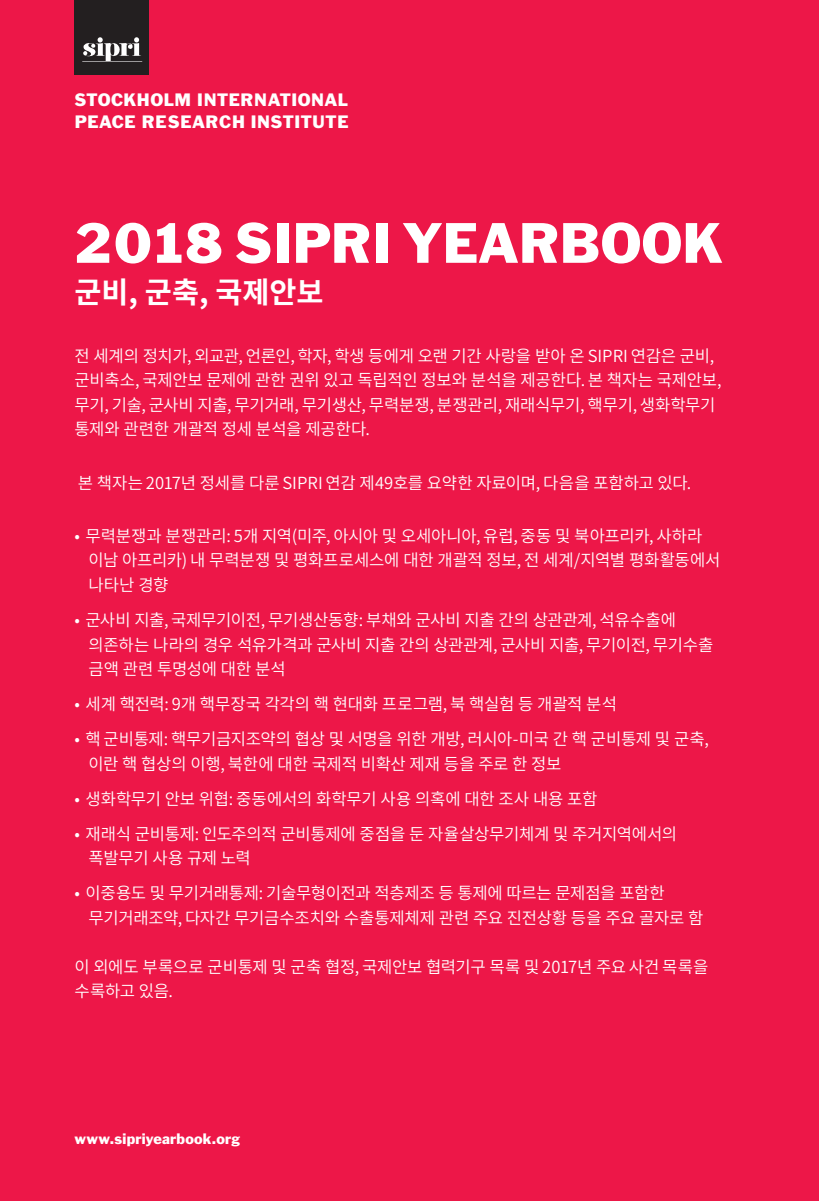
<style>
.page{position:relative;width:819px;height:1201px;background:#fff}
.page>*{position:absolute;margin:0;border:0;box-sizing:border-box;transform-origin:0 0}
.t1{font:52.5px "Franklin Gothic";color:#fff}
.t2{font:700 29.4px "Source Han Sans K";color:#fff}
.Cover_text_negative{font:16.62px/24.5px "Source Han Sans K";letter-spacing:-.02em;color:#fff}
.단락_스타일_1{font:16.62px/24.5px "Source Han Sans K";letter-spacing:-.02em;color:#fff}
.Cover_name_negative{font:16.62px "Franklin Gothic";letter-spacing:.025em;color:#fff}
.Normal_first_paragra{font:14px "Franklin Gothic";letter-spacing:.015em;color:#fff}
</style>
<div class="page">
<div style="left:0;top:0;width:819px;height:1200px;background:#ed1748"></div>
<div style="left:74px;top:0;width:75px;height:74px;background:#231f20"></div>
<svg style="left:82px;top:37px;width:60px;height:25px"></svg>
<p class="Cover_name_negative" style="left:74px;top:89px;width:275px">STOCKHOLM INTERNATIONAL</p>
<p class="Cover_name_negative" style="left:75px;top:111px;width:275px">PEACE RESEARCH INSTITUTE</p>
<p class="t1" style="left:74px;top:209px;width:650px">2018 SIPRI YEARBOOK</p>
<p class="t2" style="left:74px;top:275px;width:251px">군비, 군축, 국제안보</p>
<p class="단락_스타일_1" style="left:74px;top:343px;width:648px">전 세계의 정치가, 외교관, 언론인, 학자, 학생 등에게 오랜 기간 사랑을 받아 온 SIPRI 연감은 군비, 군비축소, 국제안보 문제에 관한 권위 있고 독립적인 정보와 분석을 제공한다. 본 책자는 국제안보, 무기, 기술, 군사비 지출, 무기거래, 무기생산, 무력분쟁, 분쟁관리, 재래식무기, 핵무기, 생화학무기 통제와 관련한 개괄적 정세 분석을 제공한다.</p>
<p class="Cover_text_negative" style="left:78px;top:471px;width:615px">본 책자는 2017년 정세를 다룬 SIPRI 연감 제49호를 요약한 자료이며, 다음을 포함하고 있다.</p>
<p class="Cover_text_negative" style="left:88px;top:524px;width:633px;text-indent:-14px">• 무력분쟁과 분쟁관리: 5개 지역(미주, 아시아 및 오세아니아, 유럽, 중동 및 북아프리카, 사하라 이남 아프리카) 내 무력분쟁 및 평화프로세스에 대한 개괄적 정보, 전 세계/지역별 평화활동에서 나타난 경향</p>
<p class="Cover_text_negative" style="left:88px;top:608px;width:626px;text-indent:-14px">• 군사비 지출, 국제무기이전, 무기생산동향: 부채와 군사비 지출 간의 상관관계, 석유수출에 의존하는 나라의 경우 석유가격과 군사비 지출 간의 상관관계, 군사비 지출, 무기이전, 무기수출 금액 관련 투명성에 대한 분석</p>
<p class="Cover_text_negative" style="left:74px;top:692px;width:544px">• 세계 핵전력: 9개 핵무장국 각각의 핵 현대화 프로그램, 북 핵실험 등 개괄적 분석</p>
<p class="Cover_text_negative" style="left:88px;top:727px;width:622px;text-indent:-14px">• 핵 군비통제: 핵무기금지조약의 협상 및 서명을 위한 개방, 러시아-미국 간 핵 군비통제 및 군축, 이란 핵 협상의 이행, 북한에 대한 국제적 비확산 제재 등을 주로 한 정보</p>
<p class="Cover_text_negative" style="left:74px;top:786px;width:524px">• 생화학무기 안보 위협: 중동에서의 화학무기 사용 의혹에 대한 조사 내용 포함</p>
<p class="Cover_text_negative" style="left:88px;top:821px;width:590px;text-indent:-14px">• 재래식 군비통제: 인도주의적 군비통제에 중점을 둔 자율살상무기체계 및 주거지역에서의 폭발무기 사용 규제 노력</p>
<p class="Cover_text_negative" style="left:88px;top:881px;width:616px;text-indent:-14px">• 이중용도 및 무기거래통제: 기술무형이전과 적층제조 등 통제에 따르는 문제점을 포함한 무기거래조약, 다자간 무기금수조치와 수출통제체제 관련 주요 진전상황 등을 주요 골자로 함</p>
<p class="단락_스타일_1" style="left:74px;top:954px;width:635px">이 외에도 부록으로 군비통제 및 군축 협정, 국제안보 협력기구 목록 및 2017년 주요 사건 목록을 수록하고 있음.</p>
<p class="Normal_first_paragra" style="left:74px;top:1130px;width:167px">www.sipriyearbook.org</p>
</div>
